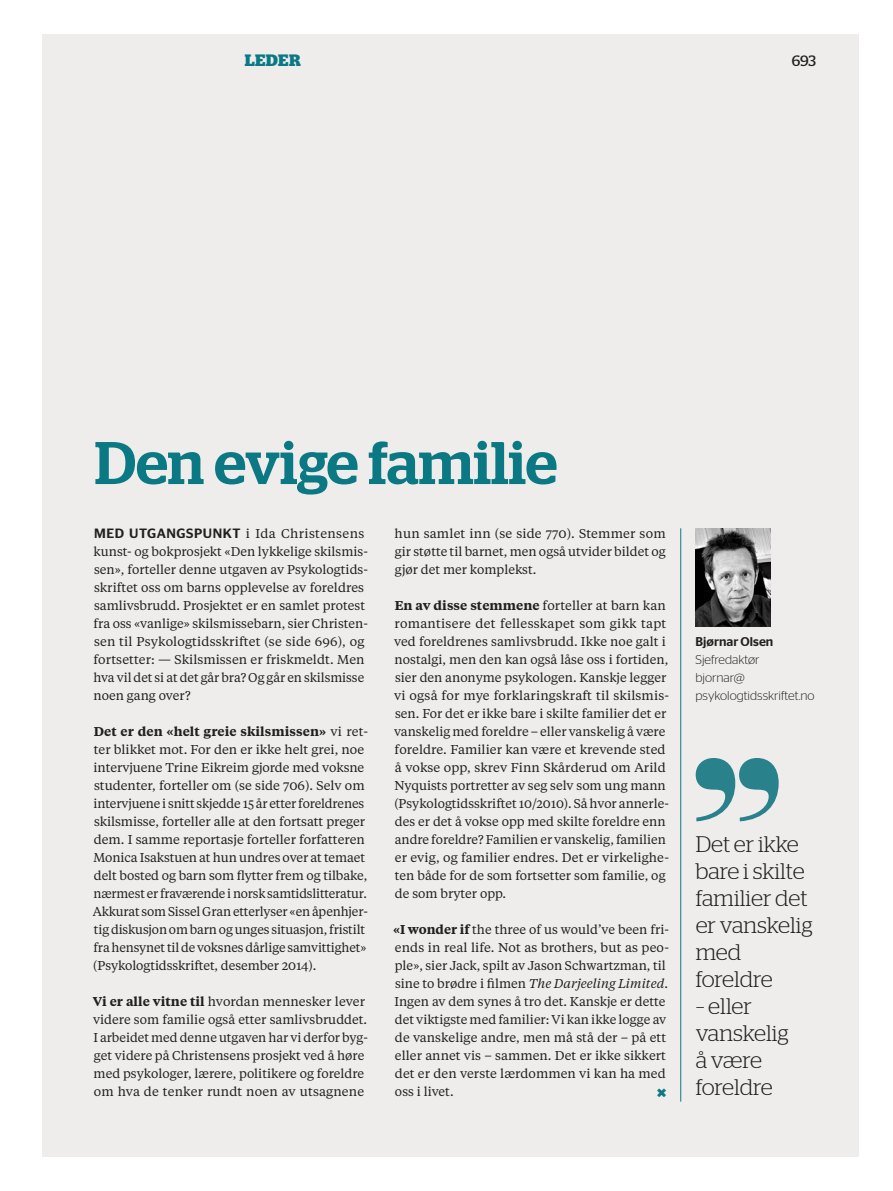
<style>
.page{position:relative;width:893px;height:1191px;background:#fff}
.page>*{position:absolute;margin:0;border:0;box-sizing:border-box;transform-origin:0 0}
.t1{font:500 60px "Stag";color:#0a7984}
.t2{font:300 22.5px/27px "Stag";color:#231f20}
.t3{font:700 18px "Stag Sans";color:#0a7984}
.t4{font:700 16.5px "Stag";letter-spacing:.025em;color:#0a7984}
.t5{font:15px "Stag";color:#231f20}
.t6{font:12.75px/18px "Tiempos Text";color:#231f20}
.t7{font:300 12.75px/18px "Stag Sans";color:#231f20}
.t8{font:500 12.75px "Stag Sans";color:#231f20}
.s1{font-family:"Stag Sans";font-weight:500;font-size:13.5px}
.s2{font-weight:600}
.s3{font-style:italic}
</style>
<div class="page">
<div style="left:43px;top:34px;width:816px;height:1123px;background:#efedec"></div>
<hr style="left:680px;top:528px;width:1px;height:573px;background:#0a7984">
<svg style="left:696px;top:758px;width:83px;height:63px"></svg>
<img style="left:696px;top:528px;width:74px;height:98px">
<hr style="left:0;top:0;width:1px;height:1191px;background:#ecf7f8">
<p class="t4" style="left:245px;top:50px;width:57px">LEDER</p>
<p class="t5" style="left:792px;top:52px;width:26px">693</p>
<h1 class="t1" style="left:95px;top:427px;width:464px">Den evige familie</h1>
<p class="t6" style="left:94px;top:524px;width:276px"><span class="s1">MED UTGANGSPUNKT</span> i Ida Christensens kunst- og bokprosjekt «Den lykkelige skilsmis&shy;sen», forteller denne utgaven av Psykologtids&shy;skriftet oss om barns opplevelse av foreldres samlivsbrudd. Prosjektet er en samlet protest fra oss «vanlige» skilsmissebarn, sier Christen&shy;sen til Psykologtidsskriftet (se side 696), og fortsetter: — Skilsmissen er friskmeldt. Men hva vil det si at det går bra? Og går en skilsmisse noen gang over?</p>
<p class="t6" style="left:93px;top:722px;width:277px"><span class="s2">Det er den «helt greie skilsmissen»</span> vi ret&shy;ter blikket mot. For den er ikke helt grei, noe intervjuene Trine Eikreim gjorde med voksne studenter, forteller om (se side 706). Selv om intervjuene i snitt skjedde 15 år etter foreldrenes skilsmisse, forteller alle at den fortsatt preger dem. I samme reportasje forteller forfatteren Monica Isakstuen at hun undres over at temaet delt bosted og barn som flytter frem og tilbake, nærmest er fraværende i norsk samtidslitteratur.<br>Akkurat som Sissel Gran etterlyser «en åpenhjer&shy;tig diskusjon om barn og unges situasjon, fristilt fra hensynet til de voksnes dårlige samvittighet» (Psykologtidsskriftet, desember 2014).</p>
<p class="t6" style="left:93px;top:992px;width:277px"><span class="s2">Vi er alle vitne til</span> hvordan mennesker lever videre som familie også etter samlivsbruddet.<br>I arbeidet med denne utgaven har vi derfor byg&shy;get videre på Christensens prosjekt ved å høre med psykologer, lærere, politikere og foreldre om hva de tenker rundt noen av utsagnene</p>
<p class="t6" style="left:395px;top:524px;width:273px;text-align:justify">hun samlet inn (se side 770). Stemmer som gir støtte til barnet, men også utvider bildet og gjør det mer komplekst.</p>
<p class="t6" style="left:394px;top:596px;width:276px"><span class="s2">En av disse stemmene</span> forteller at barn kan romantisere det fellesskapet som gikk tapt ved foreldrenes samlivsbrudd. Ikke noe galt i nostalgi, men den kan også låse oss i fortiden, sier den anonyme psykologen. Kanskje legger vi også for mye forklaringskraft til skilsmis&shy;sen. For det er ikke bare i skilte familier det er vanskelig med foreldre – eller vanskelig å være foreldre. Familier kan være et krevende sted å vokse opp, skrev Finn Skårderud om Arild Nyquists portretter av seg selv som ung mann (Psykologtidsskriftet 10/2010). Så hvor annerle&shy;des er det å vokse opp med skilte foreldre enn andre foreldre? Familien er vanskelig, familien er evig, og familier endres. Det er virkelighe&shy;ten både for de som fortsetter som familie, og de som bryter opp.</p>
<p class="t6" style="left:393px;top:920px;width:278px"><span class="s2">«I wonder if</span> the three of us would’ve been fri&shy;ends in real life. Not as brothers, but as peo&shy;ple», sier Jack, spilt av Jason Schwartzman, til sine to brødre i filmen <span class="s3">The Darjeeling Limited</span>.<br>Ingen av dem synes å tro det. Kanskje er dette det viktigste med familier: Vi kan ikke logge av de vanskelige andre, men må stå der – på ett eller annet vis – sammen. Det er ikke sikkert det er den verste lærdommen vi kan ha med oss i livet.</p>
<h3 class="t3" style="left:657px;top:1081px;width:11px">×</h3>
<p class="t8" style="left:696px;top:634px;width:79px">Bjørnar Olsen</p>
<p class="t7" style="left:696px;top:650px;width:121px">Sjefredaktør<br>bjornar@ psykologtidsskriftet.no</p>
<h2 class="t2" style="left:696px;top:830px;width:118px">Det er ikke bare i skilte familier det er vanskelig med foreldre</h2>
<h2 class="t2" style="left:696px;top:992px;width:94px">– eller vanskelig å være foreldre</h2>
</div>
